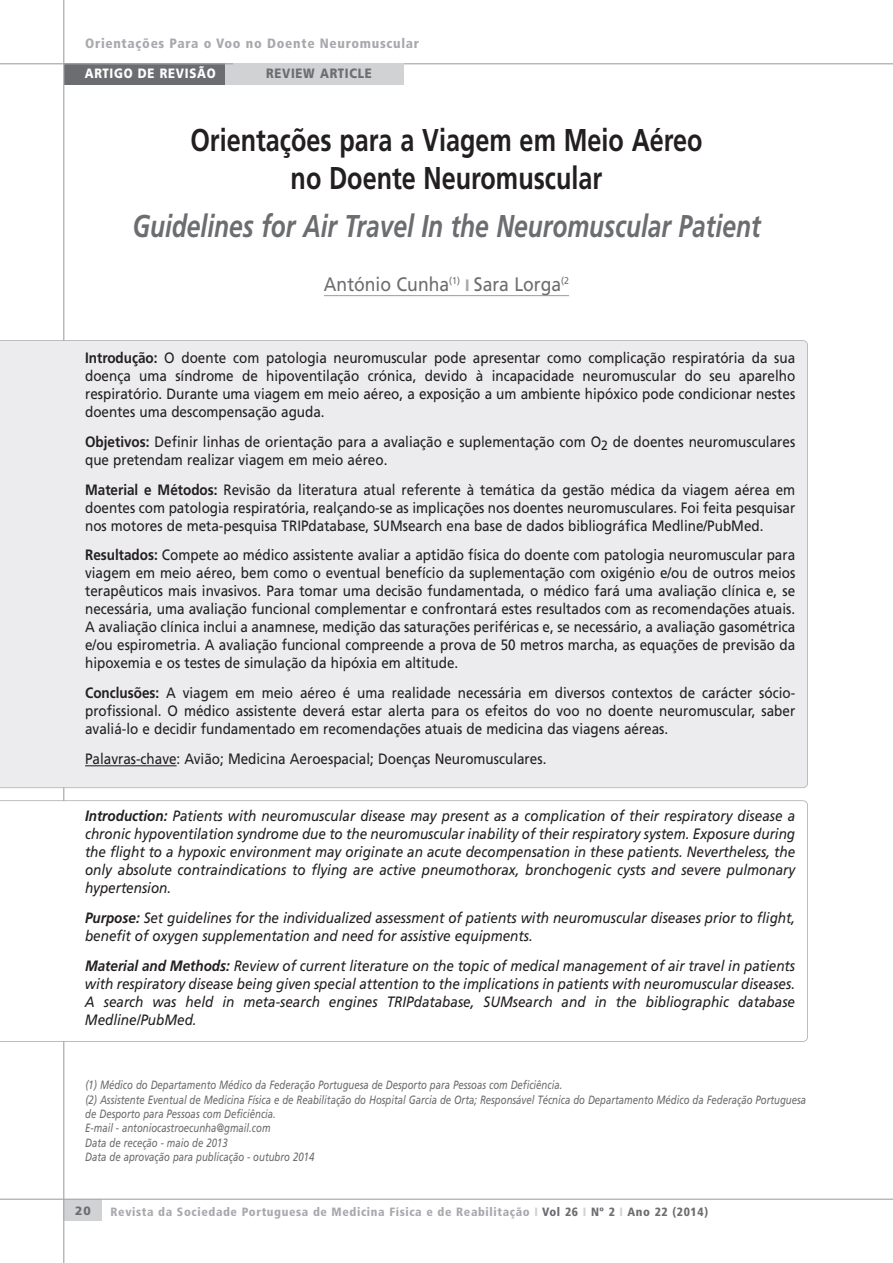
<style>
.page{position:relative;width:893px;height:1263px;background:#fff}
.page>*{position:absolute;margin:0;border:0;box-sizing:border-box;transform-origin:0 0}
.t1{font:700 31.5px/37.8px "Frutiger";color:#231f20;text-align:center;scale:.8 1}
.t2{font:italic 700 31.5px "Frutiger";color:#6c6d70;scale:.78 1}
.t3{font:19.5px "Frutiger";color:#6c6d70;scale:.9 1}
.t4{font:15px/18px "Frutiger";color:#231f20;text-align:justify;scale:.9 1}
.t5{font:italic 15px/18px "Frutiger";color:#231f20;text-align:justify;scale:.9 1}
.t6{font:900 condensed 13.5px "Frutiger";letter-spacing:.05em;color:#a8a9ad}
.t7{font:900 13.5px "Frutiger";letter-spacing:.06em;color:#6c6d70;scale:.85 1}
.t8{font:900 13.5px "Frutiger";letter-spacing:.06em;color:#fff;scale:.85 1}
.t9{font:italic 12px/14.4px "Frutiger";color:#6c6d70;scale:.8 1}
.t10{font:900 condensed 12px "Frutiger";letter-spacing:.05em;color:#a8a9ad}
.t11{font:900 12px "Frutiger";color:#6c6d70}
.s1{font-weight:900;font-stretch:condensed;font-size:16.5px;color:#a8a9ad}
.s2{font-weight:700}
.s3{color:#d1d2d4}
.s4{color:#6c6d70}
</style>
<div class="page">
<div style="left:64px;top:64px;width:161px;height:21px;background:#6c6d70"></div>
<div style="left:225px;top:64px;width:162px;height:21px;background:#d1d2d4"></div>
<div style="left:64px;top:1199px;width:38px;height:21px;background:#d1d2d4"></div>
<hr style="left:0;top:1198px;width:893px;height:2px;background:#a8a9ad">
<hr style="left:63px;top:0;width:1px;height:1263px;background:#a8a9ad">
<hr style="left:0;top:63px;width:893px;height:1px;background:#a8a9ad">
<div style="left:234px;top:64px;width:170px;height:21px;background:#d1d2d4"></div>
<hr style="left:324px;top:295px;width:245px;height:1px;background:#a8a9ad">
<svg style="left:0;top:800px;width:808px;height:242px"></svg>
<div style="left:0;top:340px;width:808px;height:448px;background:#ececee"></div>
<hr style="left:85px;top:765px;width:92px;height:1px;background:#231f20">
<p class="t6" style="left:85px;top:38px;width:336px">Orientações Para o Voo no Doente Neuromuscular</p>
<p class="t8" style="left:85px;top:68px;width:156px">ARTIGO DE REVISÃO</p>
<p class="t7" style="left:253px;top:68px;width:126px">REVIEW ARTICLE</p>
<p class="t7" style="left:266px;top:68px;width:126px">REVIEW ARTICLE</p>
<h1 class="t1" style="left:190px;top:124px;width:642px">Orientações para a Viagem em Meio Aéreo no Doente Neuromuscular</h1>
<h1 class="t2" style="left:132px;top:214px;width:807px">Guidelines for Air Travel In the Neuromuscular Patient</h1>
<h2 class="t3" style="left:324px;top:276px;width:274px">António Cunha<sup>(1)</sup> <span class="s1">I</span> Sara Lorga<sup>(2</sup></h2>
<p class="t4" style="left:85px;top:350px;width:790px"><span class="s2">Introdução:</span> O doente com patologia neuromuscular pode apresentar como complicação respiratória da sua doença uma síndrome de hipoventilação crónica, devido à incapacidade neuromuscular do seu aparelho respiratório. Durante uma viagem em meio aéreo, a exposição a um ambiente hipóxico pode condicionar nestes doentes uma descompensação aguda.</p>
<p class="t4" style="left:85px;top:434px;width:790px"><span class="s2">Objetivos:</span> Definir linhas de orientação para a avaliação e suplementação com O<sub>2</sub> de doentes neuromusculares que pretendam realizar viagem em meio aéreo.</p>
<p class="t4" style="left:85px;top:481px;width:790px"><span class="s2">Material e Métodos:</span> Revisão da literatura atual referente à temática da gestão médica da viagem aérea em doentes com patologia respiratória, realçando-se as implicações nos doentes neuromusculares. Foi feita pesquisar nos motores de meta-pesquisa TRIPdatabase, SUMsearch ena base de dados bibliográfica Medline/PubMed.</p>
<p class="t4" style="left:85px;top:547px;width:790px"><span class="s2">Resultados:</span> Compete ao médico assistente avaliar a aptidão física do doente com patologia neuromuscular para viagem em meio aéreo, bem como o eventual benefício da suplementação com oxigénio e/ou de outros meios terapêuticos mais invasivos. Para tomar uma decisão fundamentada, o médico fará uma avaliação clínica e, se necessária, uma avaliação funcional complementar e confrontará estes resultados com as recomendações atuais.<br>A avaliação clínica inclui a anamnese, medição das saturações periféricas e, se necessário, a avaliação gasométrica e/ou espirometria. A avaliação funcional compreende a prova de 50 metros marcha, as equações de previsão da hipoxemia e os testes de simulação da hipóxia em altitude.</p>
<p class="t4" style="left:85px;top:685px;width:790px"><span class="s2">Conclusões:</span> A viagem em meio aéreo é uma realidade necessária em diversos contextos de carácter sócio&shy;profissional. O médico assistente deverá estar alerta para os efeitos do voo no doente neuromuscular, saber avaliá-lo e decidir fundamentado em recomendações atuais de medicina das viagens aéreas.</p>
<p class="t4" style="left:85px;top:751px;width:514px">Palavras-chave: Avião; Medicina Aeroespacial; Doenças Neuromusculares.</p>
<p class="t5" style="left:85px;top:808px;width:790px"><span class="s2">Introduction:</span> Patients with neuromuscular disease may present as a complication of their respiratory disease a chronic hypoventilation syndrome due to the neuromuscular inability of their respiratory system. Exposure during the flight to a hypoxic environment may originate an acute decompensation in these patients. Nevertheless, the only absolute contraindications to flying are active pneumothorax, bronchogenic cysts and severe pulmonary hypertension.</p>
<p class="t5" style="left:85px;top:910px;width:790px"><span class="s2">Purpose:</span> Set guidelines for the individualized assessment of patients with neuromuscular diseases prior to flight, benefit of oxygen supplementation and need for assistive equipments.</p>
<p class="t5" style="left:85px;top:958px;width:791px"><span class="s2">Material and Methods:</span> Review of current literature on the topic of medical management of air travel in patients with respiratory disease being given special attention to the implications in patients with neuromuscular diseases.<br>A search was held in meta-search engines TRIPdatabase, SUMsearch and in the bibliographic database Medline/PubMed.</p>
<p class="t9" style="left:85px;top:1079px;width:903px">(1) Médico do Departamento Médico da Federação Portuguesa de Desporto para Pessoas com Deficiência.<br>(2) Assistente Eventual de Medicina Física e de Reabilitação do Hospital Garcia de Orta; Responsável Técnica do Departamento Médico da Federação Portuguesa de Desporto para Pessoas com Deficiência.<br>E-mail - antoniocastroecunha@gmail.com<br>Data de receção - maio de 2013<br>Data de aprovação para publicação - outubro 2014</p>
<p class="t11" style="left:75px;top:1205px;width:17px">20</p>
<p class="t10" style="left:111px;top:1207px;width:599px">Revista da Sociedade Portuguesa de Medicina Física e de Reabilitação <span class="s3">I</span> <span class="s4">Vol 26</span> <span class="s3">I</span> <span class="s4">Nº 2</span> <span class="s3">I</span> <span class="s4">Ano 22 (2014)</span></p>
</div>
